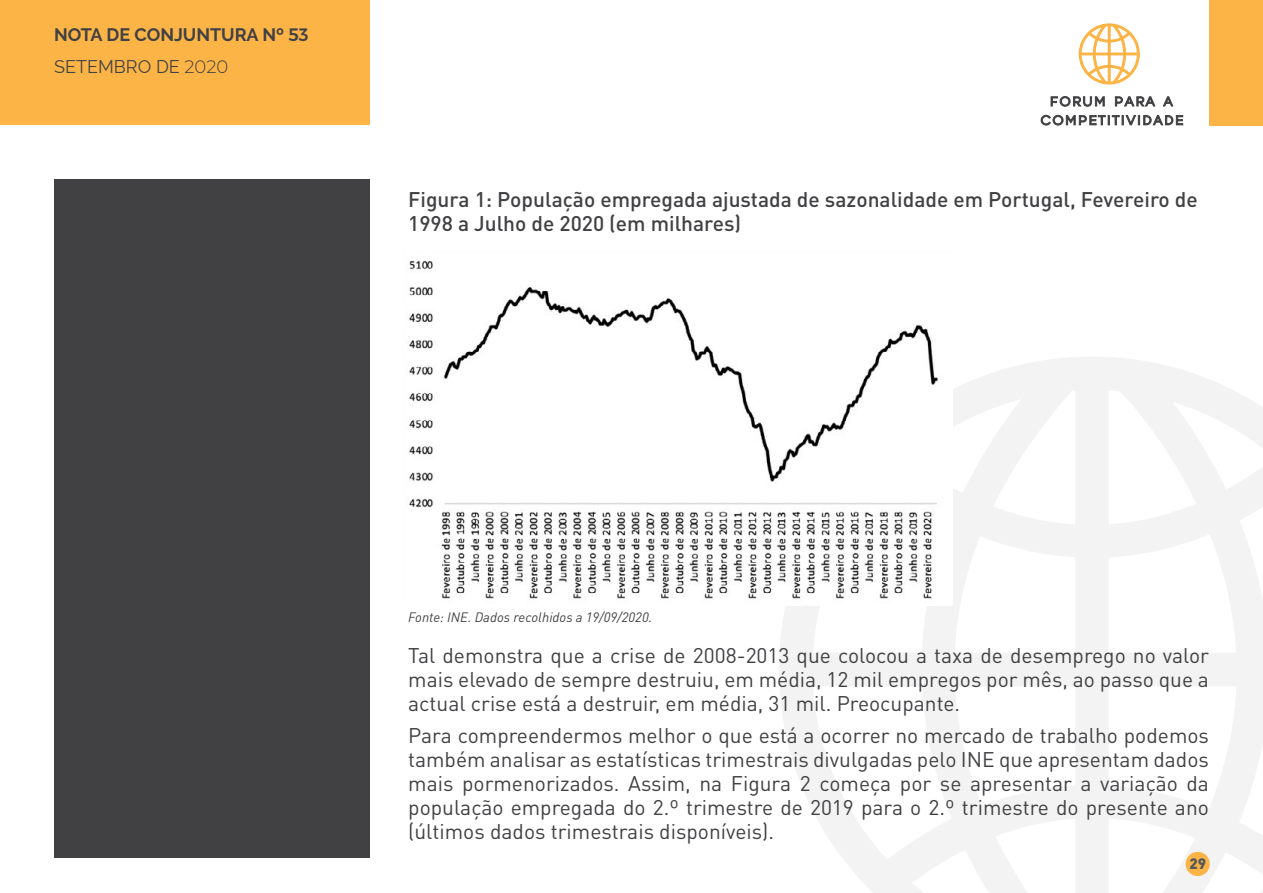
<style>
.page{position:relative;width:1263px;height:893px;background:#fff}
.page>*{position:absolute;margin:0;border:0;box-sizing:border-box;transform-origin:0 0}
.t1{font:21px/24px "DIN Pro";color:#414144;text-align:justify}
.t2{font:500 21px/24px "DIN Pro";color:#414144}
.t3{font:700 18px/32px "Raleway";color:#414144}
.t4{font:900 15px "DIN Pro";color:#555859}
.t5{font:italic 13.5px "DIN";color:#414144}
.s1{font-family:"Montserrat";font-weight:500}
.s2{font-weight:400}
.s3{font-family:"Montserrat";font-weight:300}
</style>
<div class="page">
<div style="left:54px;top:179px;width:316px;height:678px;background:#414144"></div>
<svg style="left:779px;top:357px;width:484px;height:536px"></svg>
<div style="left:0;top:0;width:370px;height:125px;background:#fcb447"></div>
<div style="left:1210px;top:0;width:53px;height:125px;background:#fcb447"></div>
<svg style="left:1079px;top:23px;width:61px;height:62px"></svg>
<svg style="left:1050px;top:96px;width:55px;height:11px"></svg>
<svg style="left:1115px;top:96px;width:41px;height:11px"></svg>
<svg style="left:1162px;top:96px;width:12px;height:11px"></svg>
<svg style="left:1040px;top:114px;width:143px;height:12px"></svg>
<div style="left:1185px;top:852px;width:25px;height:24px;background:#fcb447;border-radius:50%"></div>
<img style="left:409px;top:261px;width:543px;height:345px">
<p class="t3" style="left:54px;top:19px;width:256px">NOTA DE CONJUNTURA Nº <span class="s1">53<br></span><span class="s2">SETEMBRO DE</span> <span class="s3">2020</span></p>
<p class="t2" style="left:408px;top:187px;width:791px">Figura 1: População empregada ajustada de sazonalidade em Portugal, Fevereiro de<br>1998 a Julho de 2020 (em milhares)</p>
<p class="t5" style="left:408px;top:609px;width:245px">Fonte: INE. Dados recolhidos a 19/09/2020.</p>
<p class="t1" style="left:408px;top:642px;width:802px">Tal demonstra que a crise de 2008-2013 que colocou a taxa de desemprego no valor mais elevado de sempre destruiu, em média, 12 mil empregos por mês, ao passo que a actual crise está a destruir, em média, 31 mil. Preocupante.</p>
<p class="t1" style="left:408px;top:723px;width:802px">Para compreendermos melhor o que está a ocorrer no mercado de trabalho podemos também analisar as estatísticas trimestrais divulgadas pelo INE que apresentam dados mais pormenorizados. Assim, na Figura 2 começa por se apresentar a variação da população empregada do 2.º trimestre de 2019 para o 2.º trimestre do presente ano (últimos dados trimestrais disponíveis).</p>
<p class="t4" style="left:1189px;top:853px;width:18px">29</p>
</div>
